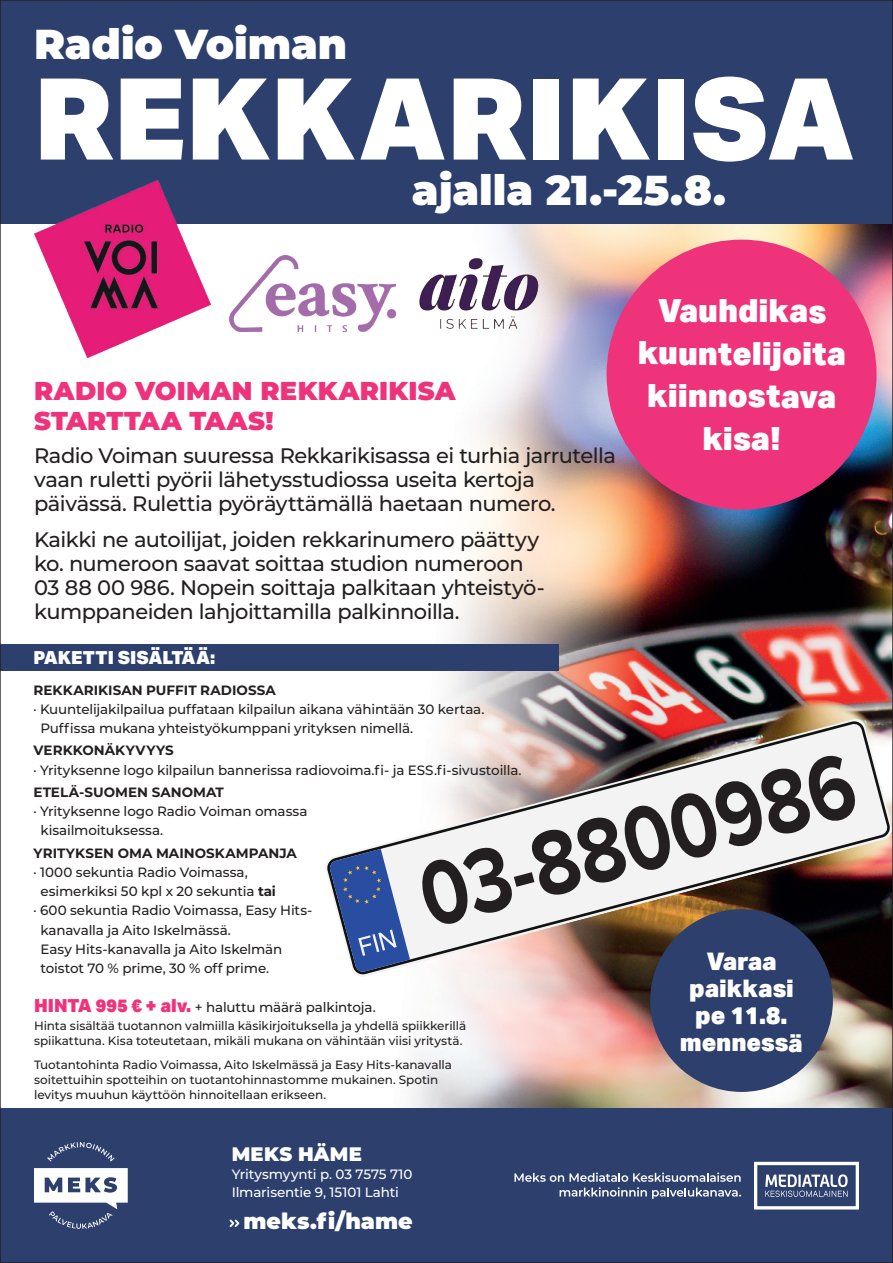
<style>
.page{position:relative;width:893px;height:1263px;background:#fff}
.page>*{position:absolute;margin:0;border:0;box-sizing:border-box;transform-origin:0 0}
.t1{font:900 113.4px "Aktiv Grotesk";color:#fff}
.t2{font:700 94.65px "Proxima Nova";color:#231f20;scale:.82 1}
.t3{font:900 41.85px "Montserrat";color:#fff}
.t4{font:900 31.95px/42.6px "Aktiv Grotesk";letter-spacing:-.005em;color:#fff;text-align:center}
.t5{font:900 25.8px/30.3px "Montserrat";letter-spacing:.01em;color:#ef337b}
.t6{font:900 24.3px/27.2px "Aktiv Grotesk";letter-spacing:-.005em;color:#fff;text-align:center}
.t7{font:900 22.2px "Montserrat";color:#fff}
.t8{font:500 21px/24px "Montserrat";letter-spacing:-.025em;color:#231f20}
.t9{font:900 19.5px "Montserrat";letter-spacing:.015em;color:#fff}
.t10{font:900 18px "Aktiv Grotesk";color:#fff}
.t11{font:500 13.5px/19.2px "Montserrat";letter-spacing:-.01em;color:#231f20}
.t12{font:700 13.5px "Montserrat";letter-spacing:.005em;color:#231f20}
.t13{font:500 13.5px/18px "Montserrat";letter-spacing:-.01em;color:#fff}
.t14{font:500 12px/15px "Montserrat";letter-spacing:-.005em;color:#231f20}
.s1{font-weight:700}
.s2{font-family:"Aktiv Grotesk";font-weight:900;font-size:18px;color:#ef337b}
</style>
<div class="page">
<img style="left:2px;top:223px;width:517px;height:885px">
<img style="left:519px;top:223px;width:372px;height:494px">
<img style="left:519px;top:979px;width:372px;height:129px">
<div style="left:0;top:0;width:893px;height:223px;background:#2d3f6c"></div>
<div style="left:0;top:644px;width:559px;height:26px;background:#2d3f6c"></div>
<div style="left:606px;top:240px;width:270px;height:270px;background:#ef337b;border-radius:50%"></div>
<img style="left:325px;top:719px;width:566px;height:257px">
<svg style="left:328px;top:849px;width:82px;height:124px"></svg>
<div style="left:650px;top:909px;width:183px;height:183px;background:#2d3f6c;border-radius:50%"></div>
<img style="left:34px;top:180px;width:177px;height:177px">
<img style="left:229px;top:256px;width:166px;height:75px">
<img style="left:417px;top:256px;width:123px;height:75px">
<div style="left:0;top:1108px;width:893px;height:155px;background:#2d3f6c"></div>
<svg style="left:754px;top:1162px;width:105px;height:47px"></svg>
<svg style="left:514px;top:1172px;width:227px;height:27px"></svg>
<svg style="left:47px;top:1142px;width:68px;height:19px"></svg>
<svg style="left:34px;top:1168px;width:94px;height:61px"></svg>
<svg style="left:229px;top:1219px;width:11px;height:8px"></svg>
<h3 class="t3" style="left:34px;top:13px;width:315px">Radio Voiman</h3>
<h1 class="t1" style="left:34px;top:45px;width:823px">REKKARIKISA</h1>
<h3 class="t3" style="left:412px;top:158px;width:315px">ajalla 21.-25.8.</h3>
<h3 class="t5" style="left:34px;top:374px;width:423px">RADIO VOIMAN REKKARIKISA<br>STARTTAA TAAS!</h3>
<h3 class="t8" style="left:34px;top:443px;width:583px">Radio Voiman suuressa Rekkarikisassa ei turhia jarrutella vaan ruletti pyörii lähetysstudiossa useita kertoja päivässä. Rulettia pyöräyttämällä haetaan numero.</h3>
<h3 class="t8" style="left:34px;top:527px;width:512px">Kaikki ne autoilijat, joiden rekkarinumero päättyy ko. numeroon saavat soittaa studion numeroon 03 88 00 986. Nopein soittaja palkitaan yhteistyö&shy;kumppaneiden lahjoittamilla palkinnoilla.</h3>
<h3 class="t10" style="left:33px;top:646px;width:183px">PAKETTI SISÄLTÄÄ:</h3>
<h3 class="t4" style="left:638px;top:289px;width:210px">Vauhdikas kuuntelijoita kiinnostava kisa!</h3>
<p class="t12" style="left:33px;top:680px;width:244px">REKKARIKISAN PUFFIT RADIOSSA</p>
<p class="t11" style="left:40px;top:699px;width:445px;text-indent:-7px">. Kuuntelijakilpailua puffataan kilpailun aikana vähintään 30 kertaa.<br>Puffissa mukana yhteistyökumppani yrityksen nimellä.</p>
<p class="t12" style="left:33px;top:741px;width:142px">VERKKONÄKYVYYS</p>
<p class="t11" style="left:33px;top:760px;width:490px">. Yrityksenne logo kilpailun bannerissa radiovoima.fi- ja ESS.fi-sivustoilla.</p>
<p class="t12" style="left:33px;top:782px;width:192px">ETELÄ-SUOMEN SANOMAT</p>
<p class="t11" style="left:40px;top:801px;width:268px;text-indent:-7px">. Yrityksenne logo Radio Voiman omassa kisailmoituksessa.</p>
<p class="t12" style="left:33px;top:843px;width:265px">YRITYKSEN OMA MAINOSKAMPANJA</p>
<p class="t11" style="left:33px;top:862px;width:216px">. 1000 sekuntia Radio Voimassa,</p>
<p class="t11" style="left:40px;top:881px;width:237px">esimerkiksi 50 kpl x 20 sekuntia <span class="s1">tai</span></p>
<p class="t11" style="left:33px;top:900px;width:280px">. 600 sekuntia Radio Voimassa, Easy Hits-</p>
<p class="t11" style="left:40px;top:919px;width:192px">kanavalla ja Aito Iskelmässä.</p>
<p class="t11" style="left:40px;top:939px;width:243px">Easy Hits-kanavalla ja Aito Iskelmän</p>
<p class="t11" style="left:40px;top:958px;width:230px">toistot 70 % prime, 30 % off prime.</p>
<h3 class="t6" style="left:680px;top:947px;width:125px">Varaa paikkasi pe 11.8. mennessä</h3>
<h2 class="t2" style="left:403px;top:830px;width:547px;rotate:-15deg">03-8800986</h2>
<p class="t11" style="left:34px;top:997px;width:343px"><span class="s2">HINTA 995 € + alv.</span> + haluttu määrä palkintoja.</p>
<p class="t14" style="left:34px;top:1018px;width:434px">Hinta sisältää tuotannon valmiilla käsikirjoituksella ja yhdellä spiikkerillä spiikattuna. Kisa toteutetaan, mikäli mukana on vähintään viisi yritystä.</p>
<p class="t14" style="left:34px;top:1057px;width:420px">Tuotantohinta Radio Voimassa, Aito Iskelmässä ja Easy Hits-kanavalla soitettuihin spotteihin on tuotantohinnastomme mukainen. Spotin levitys muuhun käyttöön hinnoitellaan erikseen.</p>
<h3 class="t9" style="left:232px;top:1139px;width:132px">MEKS HÄME</h3>
<p class="t13" style="left:232px;top:1165px;width:182px">Yritysmyynti p. 03 7575 710<br>Ilmarisentie 9, 15101 Lahti</p>
<h3 class="t7" style="left:243px;top:1204px;width:171px">meks.fi/hame</h3>
</div>
